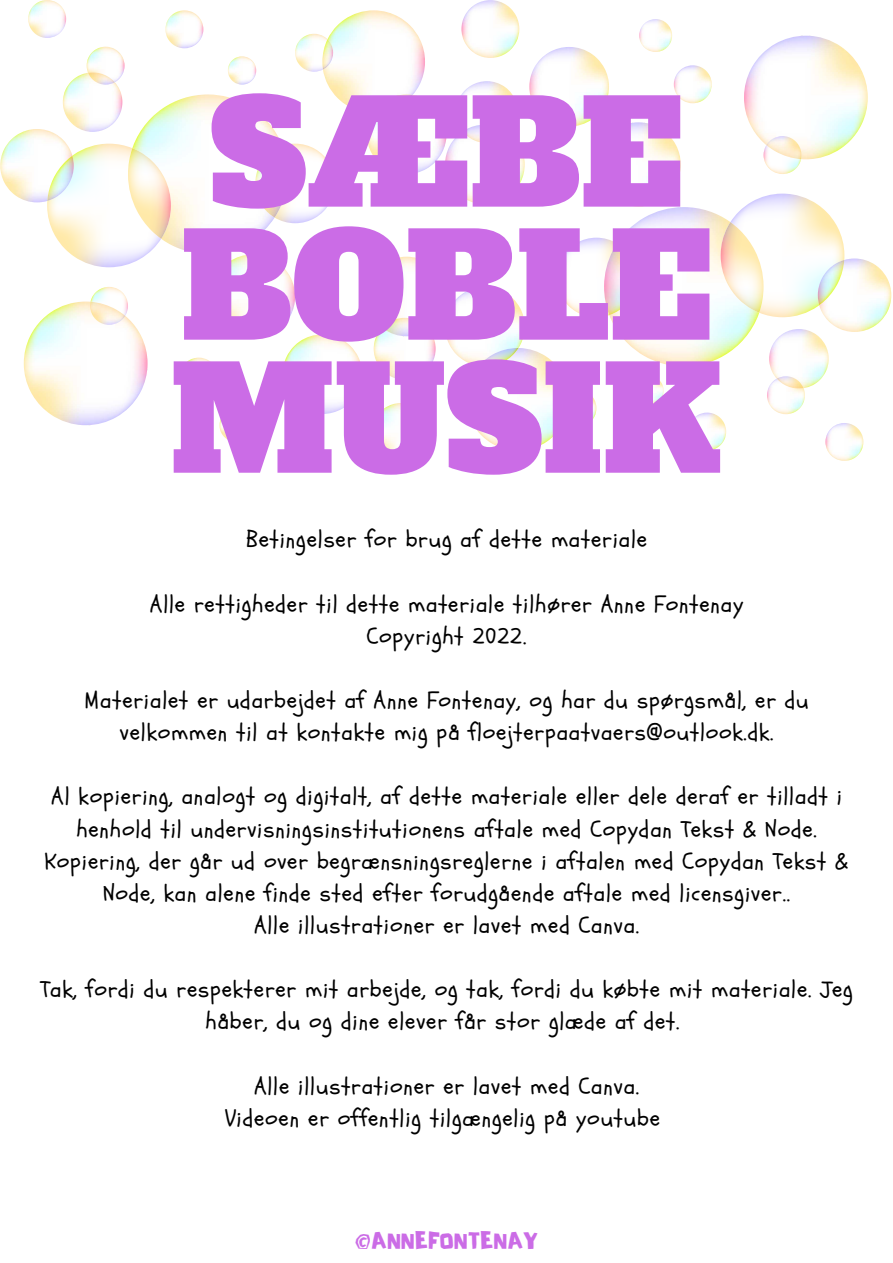
<style>
.page{position:relative;width:893px;height:1263px;background:#fff}
.page>*{position:absolute;margin:0;border:0;box-sizing:border-box;transform-origin:0 0}
.t1{font:143.1px/133.1px "Alfa Slab One";color:#cb6ce6}
.t2{font:27.83px "NF PAGKAKI Regular";color:#cb6ce6}
.t3{font:23.25px/32.1px "Schoolbell";letter-spacing:.04em;color:#000;text-align:center}
</style>
<div class="page">
<img style="left:47px;top:144px;width:100px;height:123px">
<img style="left:24px;top:302px;width:124px;height:123px">
<img style="left:132px;top:94px;width:150px;height:160px">
<img style="left:128px;top:148px;width:43px;height:91px">
<img style="left:367px;top:99px;width:79px;height:75px">
<img style="left:275px;top:144px;width:60px;height:79px">
<img style="left:255px;top:146px;width:32px;height:72px">
<img style="left:367px;top:257px;width:79px;height:71px">
<img style="left:282px;top:334px;width:80px;height:80px">
<img style="left:374px;top:328px;width:61px;height:52px">
<img style="left:382px;top:318px;width:47px;height:18px">
<img style="left:180px;top:358px;width:38px;height:38px">
<img style="left:372px;top:403px;width:58px;height:58px">
<img style="left:219px;top:409px;width:33px;height:33px">
<img style="left:211px;top:254px;width:84px;height:85px">
<img style="left:295px;top:34px;width:28px;height:38px">
<img style="left:165px;top:10px;width:38px;height:38px">
<img style="left:28px;top:0;width:38px;height:38px">
<img style="left:228px;top:56px;width:28px;height:29px">
<img style="left:87px;top:47px;width:38px;height:28px">
<img style="left:63px;top:73px;width:59px;height:59px">
<img style="left:88px;top:72px;width:27px;height:13px">
<img style="left:0;top:129px;width:72px;height:73px">
<img style="left:47px;top:156px;width:27px;height:45px">
<img style="left:90px;top:287px;width:38px;height:29px">
<img style="left:90px;top:302px;width:35px;height:23px">
<img style="left:323px;top:10px;width:102px;height:103px">
<img style="left:373px;top:94px;width:40px;height:19px">
<img style="left:322px;top:39px;width:11px;height:31px">
<img style="left:744px;top:194px;width:100px;height:123px">
<img style="left:744px;top:36px;width:123px;height:123px">
<img style="left:610px;top:207px;width:149px;height:159px">
<img style="left:720px;top:222px;width:43px;height:91px">
<img style="left:445px;top:287px;width:80px;height:75px">
<img style="left:556px;top:238px;width:61px;height:79px">
<img style="left:604px;top:243px;width:32px;height:72px">
<img style="left:445px;top:131px;width:80px;height:73px">
<img style="left:529px;top:47px;width:80px;height:80px">
<img style="left:456px;top:81px;width:62px;height:52px">
<img style="left:463px;top:125px;width:46px;height:18px">
<img style="left:674px;top:65px;width:38px;height:38px">
<img style="left:461px;top:0;width:58px;height:58px">
<img style="left:639px;top:19px;width:33px;height:33px">
<img style="left:596px;top:122px;width:84px;height:84px">
<img style="left:568px;top:389px;width:28px;height:38px">
<img style="left:688px;top:413px;width:38px;height:37px">
<img style="left:825px;top:423px;width:38px;height:38px">
<img style="left:635px;top:376px;width:28px;height:29px">
<img style="left:767px;top:387px;width:38px;height:27px">
<img style="left:769px;top:329px;width:59px;height:59px">
<img style="left:777px;top:376px;width:26px;height:12px">
<img style="left:819px;top:258px;width:72px;height:74px">
<img style="left:818px;top:260px;width:26px;height:45px">
<img style="left:763px;top:145px;width:38px;height:29px">
<img style="left:766px;top:136px;width:35px;height:23px">
<img style="left:466px;top:348px;width:102px;height:102px">
<img style="left:479px;top:348px;width:39px;height:18px">
<img style="left:558px;top:391px;width:11px;height:31px">
<h1 class="t1" style="left:171px;top:90px;width:553px">SÆBE<br>BOBLE<br>MUSIK</h1>
<p class="t3" style="left:246px;top:524px;width:402px">Betingelser for brug af dette materiale</p>
<p class="t3" style="left:150px;top:588px;width:595px">Alle rettigheder til dette materiale tilhører Anne Fontenay<br>Copyright 2022.</p>
<p class="t3" style="left:85px;top:685px;width:725px">Materialet er udarbejdet af Anne Fontenay, og har du spørgsmål, er du velkommen til at kontakte mig på floejterpaatvaers@outlook.dk.</p>
<p class="t3" style="left:45px;top:781px;width:805px">Al kopiering, analogt og digitalt, af dette materiale eller dele deraf er tilladt i henhold til undervisningsinstitutionens aftale med Copydan Tekst &amp; Node.<br>Kopiering, der går ud over begrænsningsreglerne i aftalen med Copydan Tekst &amp; Node, kan alene finde sted efter forudgående aftale med licensgiver..<br>Alle illustrationer er lavet med Canva.</p>
<p class="t3" style="left:40px;top:974px;width:813px">Tak, fordi du respekterer mit arbejde, og tak, fordi du købte mit materiale. Jeg håber, du og dine elever får stor glæde af det.</p>
<p class="t3" style="left:225px;top:1070px;width:436px">Alle illustrationer er lavet med Canva.<br>Videoen er offentlig tilgængelig på youtube</p>
<p class="t2" style="left:355px;top:1223px;width:185px">©ANNEFONTENAY</p>
</div>
